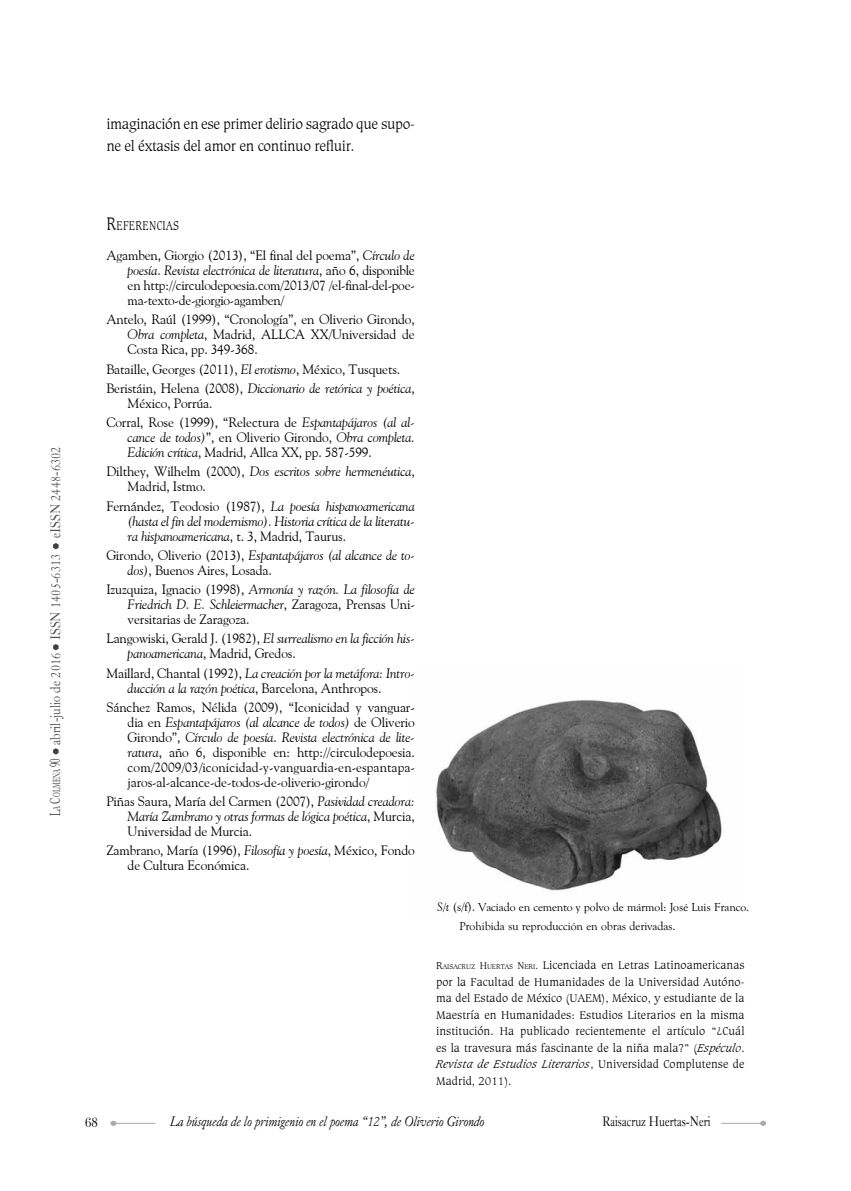
<style>
.page{position:relative;width:851px;height:1191px;background:#fff}
.page>*{position:absolute;margin:0;border:0;box-sizing:border-box;transform-origin:0 0}
.t1{font:300 15px/22.5px "Caxton BT";letter-spacing:-.025em;color:#000}
.t2{font:15px "Caslon Old Face BT";color:#4d4d4f;scale:.9 1}
.t3{font:italic 15px "Caslon Old Face BT";color:#000;scale:.9 1}
.t4{font:15px "Caslon Old Face BT";color:#000;scale:.8 1}
.t5{font:300 13.65px "Caxton BT";letter-spacing:.03em;color:#000;scale:.8 1}
.t6{font:13.5px/15px "Goudy Old Style BT";letter-spacing:-.01em;color:#000}
.t7{font:italic 13.5px/15px "Goudy Old Style BT";letter-spacing:-.01em;color:#000;text-align:justify}
.t8{font:300 13.5px "Windsor BT";color:#000;scale:.8 1}
.t9{font:300 12px/16.5px "Caxton BT";color:#000;text-align:justify}
.t10{font:12px/19px "Goudy Old Style Normal";color:#000}
.s1{font-family:"Dutch 766 BT Roman A"}
.s2{font-family:"Dutch 766 BT Roman A";font-size:10.5px}
.s3{font-size:19.5px}
.s4{font-style:italic}
.s5{font-style:normal}
.s6{font-family:"Goudy Old Style BT";font-style:italic}
.s7{font-family:"Goudy Old Style BT"}
.s8{color:#000101}
.s9{font-size:10.5px}
.s10{font-size:7.35px}
</style>
<div class="page">
<svg style="left:53px;top:748px;width:6px;height:7px"></svg>
<svg style="left:53px;top:644px;width:6px;height:7px"></svg>
<svg style="left:53px;top:543px;width:6px;height:7px"></svg>
<svg style="left:110px;top:1120px;width:7px;height:6px"></svg>
<hr style="left:113px;top:1123px;width:42px;height:1px;background:#a7a9ac">
<svg style="left:759px;top:1120px;width:7px;height:6px"></svg>
<hr style="left:721px;top:1123px;width:42px;height:1px;background:#a7a9ac">
<img style="left:436px;top:699px;width:286px;height:192px">
<p class="t1" style="left:106px;top:112px;width:310px">imaginación en ese primer delirio sagrado que supo&shy;ne el éxtasis del amor en continuo refluir.</p>
<p class="t2" style="left:46px;top:816px;width:412px;rotate:-90deg"><span class="s1">L</span><span class="s2">a</span> <span class="s1">C</span><span class="s2">olmena</span> <span class="s1">90</span> abril-julio de 2016 ISSN 1405-6313 eISSN 2448-6302</p>
<p class="t5" style="left:106px;top:217px;width:92px"><span class="s3">R</span>EFERENCIAS</p>
<p class="t6" style="left:128px;top:248px;width:289px;text-align:justify;text-indent:-21px">Agamben, Giorgio (2013), “El final del poema”, <span class="s4">Círculo de poesía</span>. <span class="s4">Revista electrónica de literatura</span>, año 6, disponible en http://circulodepoesia.com/2013/07 /el-final-del-poe&shy;ma-texto-de-giorgio-agamben/</p>
<p class="t6" style="left:128px;top:312px;width:289px;text-align:justify;text-indent:-21px">Antelo, Raúl (1999), “Cronología”, en Oliverio Girondo, <span class="s4">Obra completa</span>, Madrid, ALLCA XX/Universidad de Costa Rica, pp. 349-368.</p>
<p class="t6" style="left:106px;top:359px;width:310px;line-height:19.2px">Bataille, Georges (2011), <span class="s4">El erotismo</span>, México, Tusquets.<br>Beristáin, Helena (2008), <span class="s4">Diccionario de retórica y poética</span>,</p>
<p class="t6" style="left:106px;top:393px;width:310px;line-height:19.2px;text-indent:21px">México, Porrúa.<br>Corral, Rose (1999), “Relectura de <span class="s4">Espantapájaros (al al-</span></p>
<p class="t6" style="left:128px;top:430px;width:289px"><span class="s4">cance de todos)</span>”, en Oliverio Girondo, <span class="s4">Obra completa.<br>Edición crítica</span>, Madrid, Allca XX, pp. 587-599.</p>
<p class="t6" style="left:128px;top:464px;width:289px;text-indent:-21px">Dilthey, Wilhelm (2000), <span class="s4">Dos escritos sobre hermenéutica</span>,<br>Madrid, Istmo.</p>
<p class="t7" style="left:128px;top:498px;width:288px;text-indent:-21px"><span class="s5">Fernández, Teodosio (1987),</span> La poesía hispanoamericana (hasta el fin del modernismo). Historia crítica de la literatu&shy;ra hispanoamericana<span class="s5">, t. 3, Madrid, Taurus.</span></p>
<p class="t6" style="left:128px;top:547px;width:289px;text-indent:-21px">Girondo, Oliverio (2013), <span class="s4">Espantapájaros (al alcance de to&shy;dos)</span>, Buenos Aires, Losada.</p>
<p class="t6" style="left:128px;top:582px;width:289px;text-align:justify;text-indent:-21px">Izuzquiza, Ignacio (1998), <span class="s4">Armonía y razón. La filosofía de Friedrich D. E. Schleiermacher</span>, Zaragoza, Prensas Uni&shy;versitarias de Zaragoza.</p>
<p class="t6" style="left:128px;top:631px;width:288px;text-indent:-21px">Langowiski, Gerald J. (1982), <span class="s4">El surrealismo en la ficción his&shy;panoamericana</span>, Madrid, Gredos.</p>
<p class="t7" style="left:128px;top:665px;width:289px;text-indent:-21px"><span class="s5">Maillard, Chantal (1992),</span> La creación por la metáfora: Intro&shy;ducción a la razón poética<span class="s5">, Barcelona, Anthropos.</span></p>
<p class="t6" style="left:128px;top:699px;width:289px;text-align:justify;text-indent:-21px">Sánchez Ramos, Nélida (2009), “Iconicidad y vanguar&shy;dia en <span class="s4">Espantapájaros (al alcance de todos)</span> de Oliverio Girondo”, <span class="s4">Círculo de poesía</span>. <span class="s4">Revista electrónica de lite&shy;ratura</span>, año 6, disponible en: http://circulodepoesia. com/2009/03/iconicidad-y-vanguardia-en-espantapa&shy;jaros-al-alcance-de-todos-de-oliverio-girondo/</p>
<p class="t6" style="left:128px;top:794px;width:288px;text-align:justify;text-indent:-21px">Piñas Saura, María del Carmen (2007), <span class="s4">Pasividad creadora:<br>María Zambrano y otras formas de lógica poética</span>, Murcia, Universidad de Murcia.</p>
<p class="t6" style="left:128px;top:843px;width:288px;text-indent:-21px">Zambrano, María (1996), <span class="s4">Filosofía y poesía</span>, México, Fondo de Cultura Económica.</p>
<p class="t10" style="left:459px;top:897px;width:291px;text-indent:-22px"><span class="s6">S/t</span> <span class="s7">(s/f).</span> Vaciado en cemento y polvo de mármol: José Luis Franco.<br><span class="s8">Prohibida su reproducción en obras derivadas.</span></p>
<p class="t9" style="left:436px;top:956px;width:310px"><span class="s9">R</span><span class="s10">AISACRUZ</span> <span class="s9">H</span><span class="s10">UERTAS</span> <span class="s9">N</span><span class="s10">ERI</span><span class="s9">.</span> Licenciada en Letras Latinoamericanas por la Facultad de Humanidades de la Universidad Autóno&shy;ma del Estado de México (UAEM), México, y estudiante de la Maestría en Humanidades: Estudios Literarios en la misma institución. Ha publicado recientemente el artículo “¿Cuál es la travesura más fascinante de la niña mala?” (<span class="s4">Espéculo</span>.<br><span class="s4">Revista de Estudios Literarios</span>, Universidad Complutense de Madrid, 2011).</p>
<p class="t8" style="left:85px;top:1114px;width:17px">68</p>
<p class="t3" style="left:170px;top:1113px;width:351px">La búsqueda de lo primigenio en el poema “12”, de Oliverio Girondo</p>
<p class="t4" style="left:602px;top:1112px;width:137px">Raisacruz Huertas-Neri</p>
</div>
